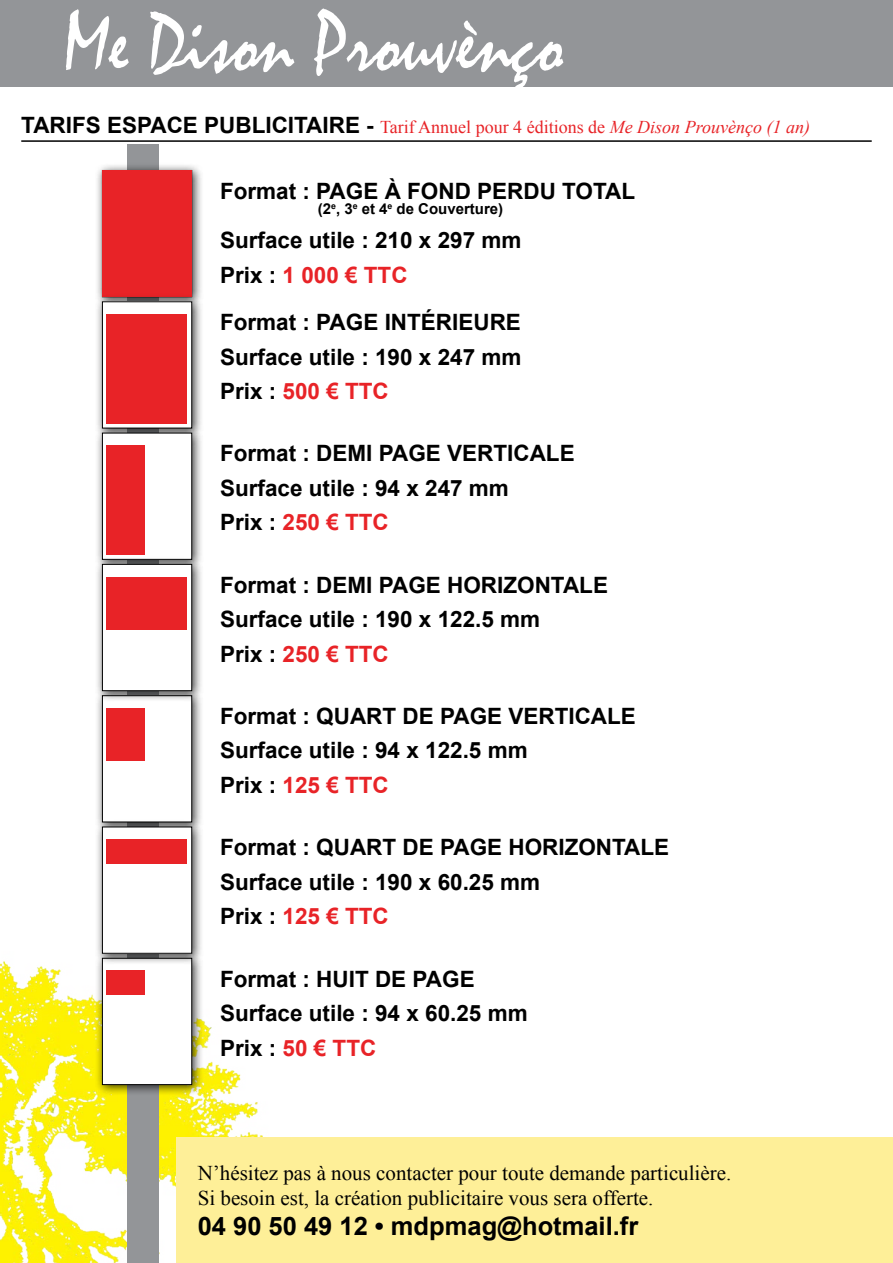
<style>
.page{position:relative;width:893px;height:1263px;background:#fff}
.page>*{position:absolute;margin:0;border:0;box-sizing:border-box;transform-origin:0 0}
.t1{font:700 25.5px "Arial";color:#000}
.t2{font:700 22.5px "Arial";color:#000}
.t3{font:700 22.5px "Arial";color:#e82327}
.t4{font:21px "Times New Roman";color:#000}
.t5{font:18px "Times New Roman";color:#e82327}
.t6{font:700 15px "Arial";color:#000}
.s1{font-family:"Arial";font-weight:700;font-size:22.5px;color:#000}
.s2{font-style:italic}
.s3{color:#000}
</style>
<div class="page">
<img style="left:0;top:961px;width:263px;height:302px">
<div style="left:0;top:0;width:893px;height:86px;background:#939598"></div>
<svg style="left:66px;top:9px;width:497px;height:78px"></svg>
<div style="left:128px;top:145px;width:31px;height:1118px;background:#939598"></div>
<hr style="left:21px;top:140px;width:851px;height:2px;background:#000">
<div style="left:95px;top:162px;width:109px;height:147px;background:#000;opacity:.75"></div>
<div style="left:102px;top:170px;width:89px;height:126px;background:#e82327"></div>
<div style="left:95px;top:294px;width:109px;height:146px;background:#000;opacity:.75"></div>
<div style="left:102px;top:302px;width:90px;height:126px;background:#fff"></div>
<div style="left:102px;top:301px;width:90px;height:127px;border:1px solid #000"></div>
<div style="left:106px;top:314px;width:81px;height:109px;background:#e82327"></div>
<div style="left:95px;top:950px;width:109px;height:146px;background:#000;opacity:.75"></div>
<div style="left:102px;top:958px;width:90px;height:126px;background:#fff"></div>
<div style="left:102px;top:958px;width:90px;height:127px;border:1px solid #000"></div>
<div style="left:106px;top:971px;width:39px;height:24px;background:#e82327"></div>
<div style="left:95px;top:688px;width:109px;height:146px;background:#000;opacity:.75"></div>
<div style="left:102px;top:696px;width:90px;height:126px;background:#fff"></div>
<div style="left:102px;top:695px;width:90px;height:127px;border:1px solid #000"></div>
<div style="left:106px;top:708px;width:39px;height:52px;background:#e82327"></div>
<div style="left:95px;top:819px;width:109px;height:146px;background:#000;opacity:.75"></div>
<div style="left:102px;top:827px;width:90px;height:126px;background:#fff"></div>
<div style="left:102px;top:827px;width:90px;height:127px;border:1px solid #000"></div>
<div style="left:106px;top:839px;width:81px;height:24px;background:#e82327"></div>
<div style="left:95px;top:425px;width:109px;height:146px;background:#000;opacity:.75"></div>
<div style="left:102px;top:433px;width:90px;height:126px;background:#fff"></div>
<div style="left:102px;top:433px;width:90px;height:127px;border:1px solid #000"></div>
<div style="left:106px;top:445px;width:39px;height:110px;background:#e82327"></div>
<div style="left:95px;top:556px;width:109px;height:146px;background:#000;opacity:.75"></div>
<div style="left:102px;top:564px;width:90px;height:127px;background:#fff"></div>
<div style="left:102px;top:564px;width:90px;height:127px;border:1px solid #000"></div>
<div style="left:106px;top:577px;width:81px;height:52px;background:#e82327"></div>
<div style="left:176px;top:1137px;width:717px;height:126px;background:#feef98"></div>
<p class="t5" style="left:21px;top:115px;width:790px"><span class="s1">TARIFS ESPACE PUBLICITAIRE -</span> Tarif Annuel pour 4 éditions de <span class="s2">Me Dison Prouvènço (1 an)</span></p>
<p class="t2" style="left:220px;top:176px;width:417px">Format : PAGE À FOND PERDU TOTAL</p>
<p class="t6" style="left:318px;top:198px;width:187px">(2<sup>e</sup>, 3<sup>e</sup> et 4<sup>e</sup> de Couverture)</p>
<p class="t2" style="left:220px;top:225px;width:303px">Surface utile : 210 x 297 mm</p>
<p class="t3" style="left:220px;top:260px;width:189px"><span class="s3">Prix :</span> 1 000 € TTC</p>
<p class="t2" style="left:220px;top:307px;width:302px">Format : PAGE INTÉRIEURE</p>
<p class="t2" style="left:220px;top:342px;width:303px">Surface utile : 190 x 247 mm</p>
<p class="t3" style="left:220px;top:376px;width:170px"><span class="s3">Prix :</span> 500 € TTC</p>
<p class="t2" style="left:220px;top:438px;width:356px">Format : DEMI PAGE VERTICALE</p>
<p class="t2" style="left:220px;top:473px;width:290px">Surface utile : 94 x 247 mm</p>
<p class="t3" style="left:220px;top:507px;width:170px"><span class="s3">Prix :</span> 250 € TTC</p>
<p class="t2" style="left:220px;top:570px;width:389px">Format : DEMI PAGE HORIZONTALE</p>
<p class="t2" style="left:220px;top:604px;width:322px">Surface utile : 190 x 122.5 mm</p>
<p class="t3" style="left:220px;top:639px;width:170px"><span class="s3">Prix :</span> 250 € TTC</p>
<p class="t2" style="left:220px;top:701px;width:417px">Format : QUART DE PAGE VERTICALE</p>
<p class="t2" style="left:220px;top:735px;width:309px">Surface utile : 94 x 122.5 mm</p>
<p class="t3" style="left:220px;top:770px;width:170px"><span class="s3">Prix :</span> 125 € TTC</p>
<p class="t2" style="left:220px;top:832px;width:451px">Format : QUART DE PAGE HORIZONTALE</p>
<p class="t2" style="left:220px;top:867px;width:322px">Surface utile : 190 x 60.25 mm</p>
<p class="t3" style="left:220px;top:901px;width:170px"><span class="s3">Prix :</span> 125 € TTC</p>
<p class="t2" style="left:220px;top:964px;width:256px">Format : HUIT DE PAGE</p>
<p class="t2" style="left:220px;top:998px;width:309px">Surface utile : 94 x 60.25 mm</p>
<p class="t3" style="left:220px;top:1033px;width:158px"><span class="s3">Prix :</span> 50 € TTC</p>
<p class="t4" style="left:198px;top:1158px;width:535px">N’hésitez pas à nous contacter pour toute demande particulière.</p>
<p class="t4" style="left:198px;top:1184px;width:457px">Si besoin est, la création publicitaire vous sera offerte.</p>
<p class="t1" style="left:198px;top:1209px;width:442px">04 90 50 49 12 • mdpmag@hotmail.fr</p>
</div>
